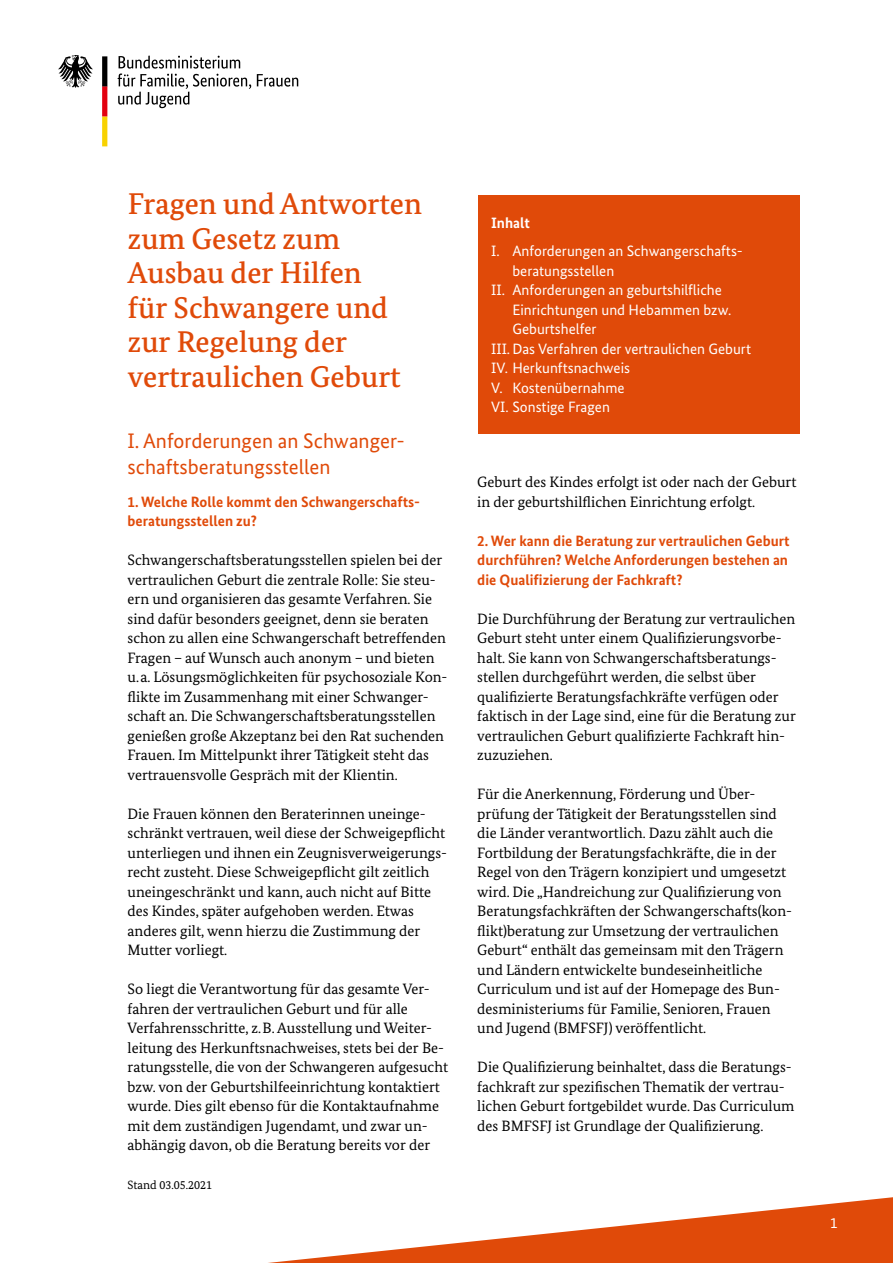
<style>
.page{position:relative;width:893px;height:1263px;background:#fff}
.page>*{position:absolute;margin:0;border:0;box-sizing:border-box;transform-origin:0 0}
.Inhalt_P_Überschrift_2_Ebene{font:500 30px/34.5px "Bundes Serif";color:#e04a09}
.Inhalt_H1_Überschrift_3_Ebene{font:21px/25.5px "Bundes Sans";color:#e04a09}
.Inhalt_P_Fließtext{font:15px/19.5px "Bundes Serif";color:#000}
.t1{font:15px/19.5px "Bundes Sans";color:#fff}
.Inhalt_H2_Überschrift_4_Ebene{font:700 15px/19.5px "Bundes Sans";color:#e04a09}
.Inhalt_H1_Inhaltsverzeichnistitel{font:700 15px "Bundes Sans";color:#fff}
.Inhalt_Fußnote{font:12px "Bundes Serif";color:#000}
</style>
<div class="page">
<svg style="left:268px;top:1197px;width:625px;height:66px"></svg>
<svg style="left:118px;top:56px;width:180px;height:52px"></svg>
<svg style="left:58px;top:55px;width:35px;height:33px"></svg>
<svg style="left:102px;top:56px;width:5px;height:90px"></svg>
<div style="left:478px;top:195px;width:321px;height:239px;background:#e04a09"></div>
<p class="Inhalt_P_Überschrift_2_Ebene" style="left:128px;top:186px;width:295px">Fragen und Antworten zum Gesetz zum<br>Ausbau der Hilfen<br>für Schwangere und zur -Regelung der vertraulichen Geburt</p>
<h1 class="Inhalt_H1_Überschrift_3_Ebene" style="left:128px;top:428px;width:279px">I. Anforderungen an Schwanger&shy;schaftsberatungsstellen <sup>1</sup></h1>
<h2 class="Inhalt_H2_Überschrift_4_Ebene" style="left:128px;top:492px;width:294px">1. Welche Rolle kommt den Schwangerschafts&shy;beratungsstellen zu?</h2>
<p class="Inhalt_P_Fließtext" style="left:128px;top:550px;width:321px">Schwangerschaftsberatungsstellen spielen bei der vertraulichen Geburt die zentrale Rolle: Sie steu&shy;ern und organisieren das gesamte Verfahren. Sie sind dafür besonders geeignet, denn sie beraten schon zu allen eine Schwangerschaft betreffenden Fragen – auf Wunsch auch anonym – und bieten u.a. Lösungsmöglichkeiten für psychosoziale Kon&shy;flikte im Zusammenhang mit einer Schwanger&shy;schaft an. Die Schwangerschaftsberatungsstellen genießen große Akzeptanz bei den Rat suchenden Frauen. Im Mittelpunkt ihrer Tätigkeit steht das vertrauensvolle Gespräch mit der Klientin.</p>
<p class="Inhalt_P_Fließtext" style="left:128px;top:804px;width:321px">Die Frauen können den Beraterinnen uneinge&shy;schränkt vertrauen, weil diese der Schweigepflicht unterliegen und ihnen ein Zeugnisverweigerungs&shy;recht zusteht. Diese Schweigepflicht gilt zeitlich uneingeschränkt und kann, auch nicht auf Bitte des Kindes, später aufgehoben werden. Etwas anderes gilt, wenn hierzu die Zustimmung der Mutter vorliegt.</p>
<p class="Inhalt_P_Fließtext" style="left:128px;top:979px;width:322px">So liegt die Verantwortung für das gesamte Ver&shy;fahren der vertraulichen Geburt und für alle Verfahrensschritte, z.B. Ausstellung und Weiter&shy;leitung des Herkunftsnachweises, stets bei der Be&shy;ratungsstelle, die von der Schwangeren aufgesucht bzw. von der Geburtshilfeeinrichtung kontaktiert wurde. Dies gilt ebenso für die Kontaktaufnahme mit dem zuständigen Jugendamt, und zwar un&shy;abhängig davon, ob die Beratung bereits vor der</p>
<p class="Inhalt_Fußnote" style="left:128px;top:1178px;width:86px">Stand 03.05.2021</p>
<h1 class="Inhalt_H1_Inhaltsverzeichnistitel" style="left:491px;top:214px;width:40px">Inhalt</h1>
<p class="t1" style="left:512px;top:241px;width:232px;text-indent:-21px">I. Anforderungen an Schwangerschafts&shy;beratungsstellen</p>
<p class="t1" style="left:512px;top:280px;width:220px;text-indent:-21px">II. Anforderungen an geburtshilfliche<br>Einrichtungen und Hebammen bzw.<br>Geburtshelfer</p>
<p class="t1" style="left:491px;top:339px;width:261px">III.Das Verfahren der vertraulichen Geburt</p>
<p class="t1" style="left:491px;top:358px;width:140px">IV. Herkunftsnachweis</p>
<p class="t1" style="left:491px;top:378px;width:135px">V. Kostenübernahme</p>
<p class="t1" style="left:491px;top:397px;width:120px">VI. Sonstige Fragen</p>
<p class="Inhalt_P_Fließtext" style="left:477px;top:472px;width:321px">Geburt des Kindes erfolgt ist oder nach der Geburt in der geburtshilflichen Einrichtung erfolgt.</p>
<h2 class="Inhalt_H2_Überschrift_4_Ebene" style="left:477px;top:531px;width:314px;text-align:justify">2. Wer kann die Beratung zur vertraulichen Geburt durchführen? Welche Anforderungen bestehen an die Qualifizierung der Fachkraft?</h2>
<p class="Inhalt_P_Fließtext" style="left:477px;top:609px;width:320px">Die Durchführung der Beratung zur vertraulichen Geburt steht unter einem Qualifizierungsvorbe&shy;halt. Sie kann von Schwangerschaftsberatungs&shy;stellen durchgeführt werden, die selbst über qualifizierte Beratungsfachkräfte verfügen oder faktisch in der Lage sind, eine für die Beratung zur vertraulichen Geburt qualifizierte Fachkraft hin&shy;zuzuziehen.</p>
<p class="Inhalt_P_Fließtext" style="left:477px;top:784px;width:316px">Für die Anerkennung, Förderung und Über&shy;prüfung der Tätigkeit der Beratungsstellen sind die Länder verantwortlich. Dazu zählt auch die Fortbildung der Beratungsfachkräfte, die in der Regel von den Trägern konzipiert und umgesetzt wird. Die „Handreichung zur Qualifizierung von Beratungsfachkräften der Schwangerschafts(kon&shy;flikt)beratung zur Umsetzung der vertraulichen Geburt“ enthält das gemeinsam mit den Trägern und Ländern entwickelte bundeseinheitliche Curriculum und ist auf der Homepage des Bun&shy;desministeriums für Familie, Senioren, Frauen und Jugend (BMFSFJ) veröffentlicht.</p>
<p class="Inhalt_P_Fließtext" style="left:477px;top:1057px;width:319px">Die Qualifizierung beinhaltet, dass die Beratungs&shy;fachkraft zur spezifischen Thematik der vertrau&shy;lichen Geburt fortgebildet wurde. Das Curriculum des BMFSFJ ist Grundlage der Qualifizierung.</p>
<p class="t1" style="left:830px;top:1213px;width:9px">1</p>
</div>
